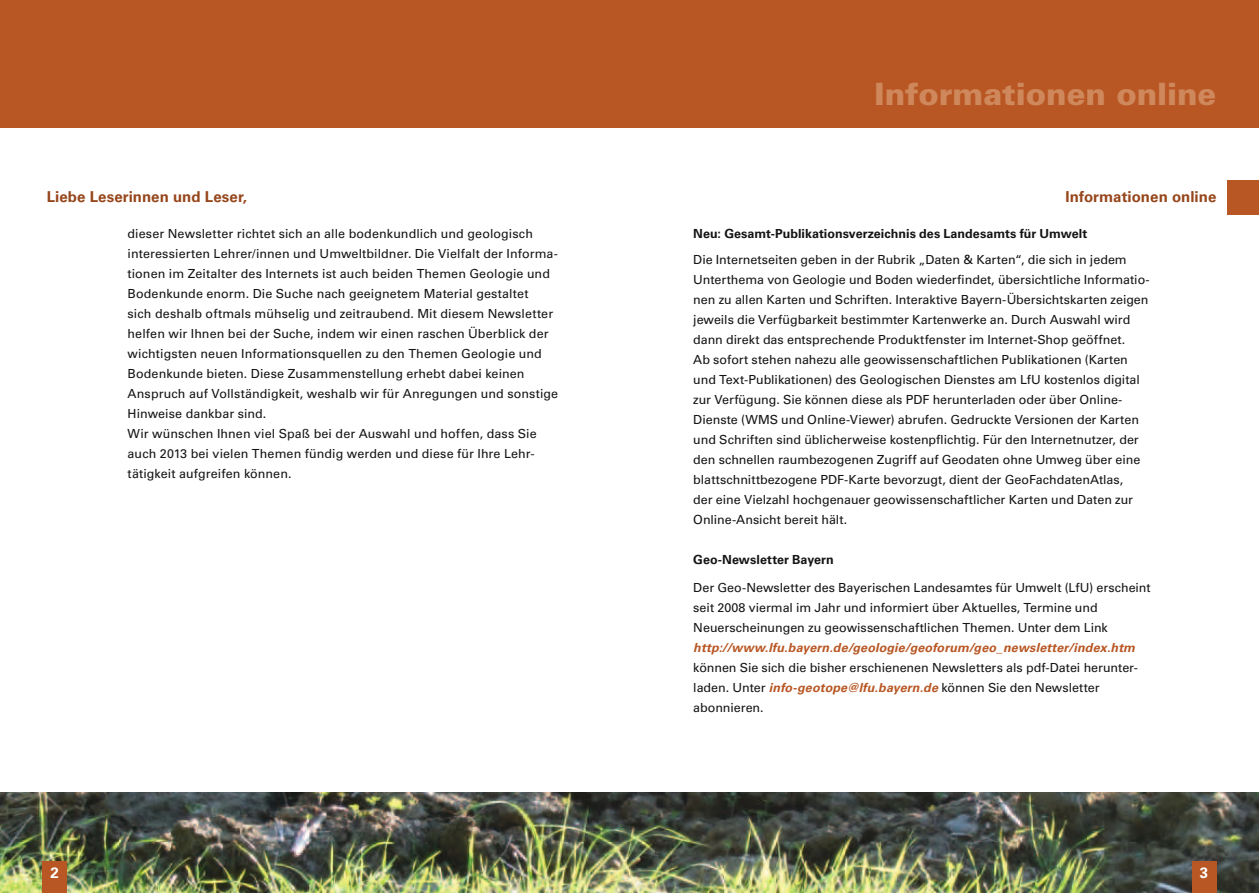
<style>
.page{position:relative;width:1259px;height:893px;background:#fff}
.page>*{position:absolute;margin:0;border:0;box-sizing:border-box;transform-origin:0 0}
.t1{font:900 30.75px "Univers LT Std";letter-spacing:-.005em;color:#cf885c}
.t2{font:700 15px "Univers LT Std";letter-spacing:.005em;color:#96461b}
.t3{font:700 15px "Univers LT Std";color:#fff}
.t4{font:12.45px/20px "Univers LT Std";color:#131413}
.t5{font:700 12.45px "Univers LT Std";letter-spacing:.005em;color:#131413}
.s1{font-weight:700;font-style:italic;color:#b85724}
</style>
<div class="page">
<div style="left:1227px;top:181px;width:32px;height:34px;background:#b85724"></div>
<div style="left:0;top:0;width:1259px;height:128px;background:#b85724"></div>
<img style="left:0;top:792px;width:1259px;height:101px">
<div style="left:43px;top:861px;width:24px;height:32px;background:#b85724"></div>
<div style="left:1192px;top:861px;width:24px;height:32px;background:#b85724"></div>
<p class="t1" style="left:874px;top:75px;width:343px">Informationen online</p>
<p class="t2" style="left:47px;top:188px;width:202px">Liebe Leserinnen und Leser,</p>
<p class="t2" style="left:1065px;top:188px;width:152px">Informationen online</p>
<p class="t5" style="left:693px;top:226px;width:395px">Neu: Gesamt-Publikationsverzeichnis des Landesamts für Umwelt</p>
<p class="t4" style="left:693px;top:250px;width:458px">Die Internetseiten geben in der Rubrik „Daten &amp; Karten“, die sich in jedem Unterthema von Geologie und Boden wiederfindet, übersichtliche Informatio&shy;nen zu allen Karten und Schriften. Interaktive Bayern-Übersichtskarten zeigen jeweils die Verfügbarkeit bestimmter Kartenwerke an. Durch Auswahl wird dann direkt das entsprechende Produktfenster im Internet-Shop geöffnet.<br>Ab sofort stehen nahezu alle geowissenschaftlichen Publikationen (Karten und Text-Publikationen) des Geologischen Dienstes am LfU kostenlos digital zur Verfügung. Sie können diese als PDF herunterladen oder über Online-Dienste (WMS und Online-Viewer) abrufen. Gedruckte Versionen der Karten und Schriften sind üblicherweise kostenpflichtig. Für den Internetnutzer, der den schnellen raumbezogenen Zugriff auf Geodaten ohne Umweg über eine blattschnittbezogene PDF-Karte bevorzugt, dient der GeoFachdatenAtlas,<br>der eine Vielzahl hochgenauer geowissenschaftlicher Karten und Daten zur Online-Ansicht bereit hält.</p>
<p class="t5" style="left:693px;top:552px;width:142px">Geo-Newsletter Bayern</p>
<p class="t4" style="left:693px;top:577px;width:459px">Der Geo-Newsletter des Bayerischen Landesamtes für Umwelt (LfU) erscheint seit 2008 viermal im Jahr und informiert über Aktuelles, Termine und Neuerscheinungen zu geowissenschaftlichen Themen. Unter dem Link <span class="s1">http://www.lfu.bayern.de/geologie/geoforum/geo_newsletter/index.htm </span>können Sie sich die bisher erschienenen Newsletters als pdf-Datei herunter&shy;laden. Unter <span class="s1">info-geotope@lfu.bayern.de</span> können Sie den Newsletter abonnieren.</p>
<p class="t4" style="left:128px;top:223px;width:432px">dieser Newsletter richtet sich an alle bodenkundlich und geologisch interessierten Lehrer/innen und Umweltbildner. Die Vielfalt der Informa&shy;tionen im Zeitalter des Internets ist auch beiden Themen Geologie und Bodenkunde enorm. Die Suche nach geeignetem Material gestaltet<br>sich deshalb oftmals mühselig und zeitraubend. Mit diesem Newsletter helfen wir Ihnen bei der Suche, indem wir einen raschen Überblick der wichtigsten neuen Informationsquellen zu den Themen Geologie und Bodenkunde bieten. Diese Zusammenstellung erhebt dabei keinen Anspruch auf Vollständigkeit, weshalb wir für Anregungen und sonstige Hinweise dankbar sind.<br>Wir wünschen Ihnen viel Spaß bei der Auswahl und hoffen, dass Sie auch 2013 bei vielen Themen fündig werden und diese für Ihre Lehr&shy;tätigkeit aufgreifen können.</p>
<p class="t3" style="left:50px;top:864px;width:10px">2</p>
<p class="t3" style="left:1200px;top:864px;width:10px">3</p>
</div>
